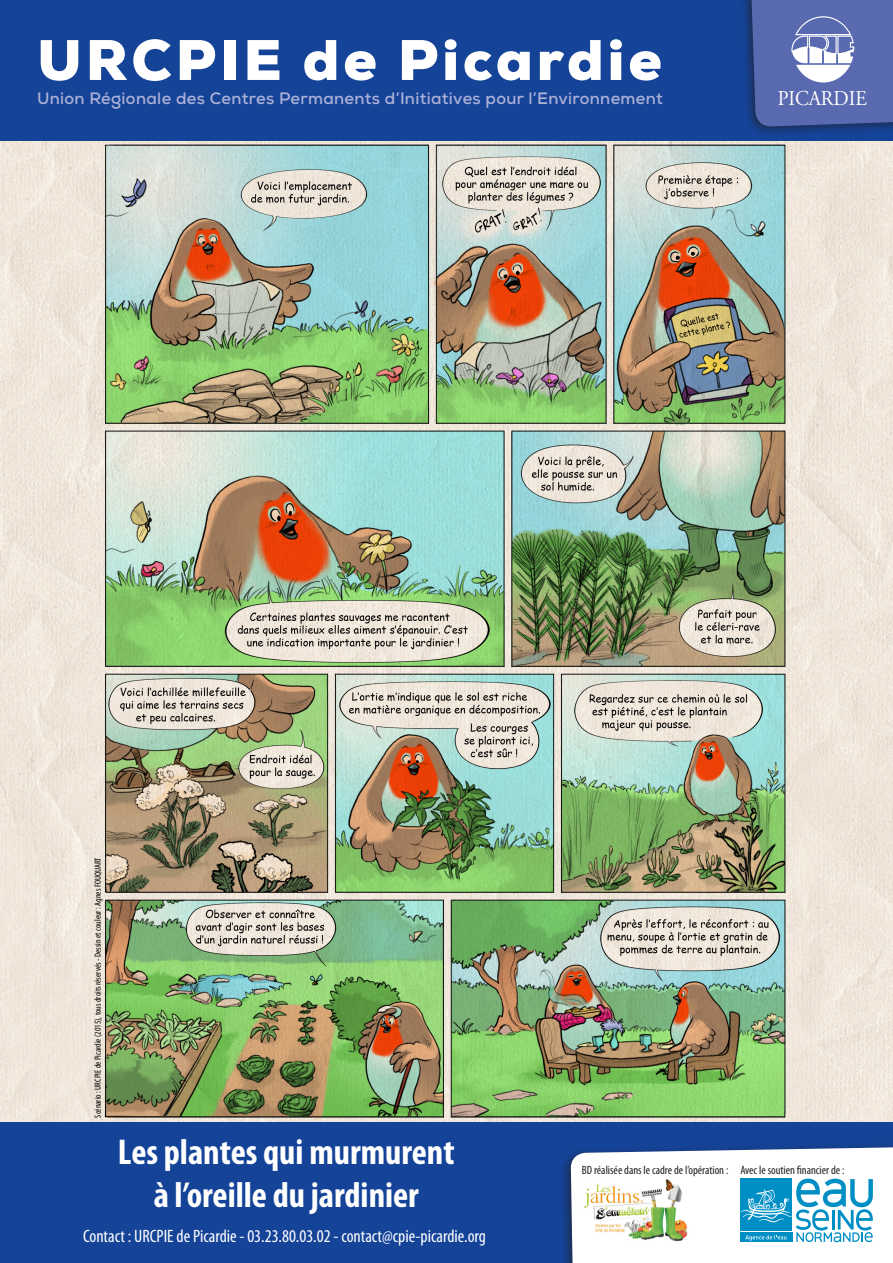
<style>
.page{position:relative;width:893px;height:1263px;background:#fff}
.page>*{position:absolute;margin:0;border:0;box-sizing:border-box;transform-origin:0 0}
.t1{font:900 57px "Nexa";letter-spacing:.07em;color:#fff}
.t2{font:700 condensed 36px/43.2px "Myriad Pro";color:#fff;text-align:center}
.t3{font:21.15px "Adobe Garamond Pro";color:#fff;scale:.93 1}
.t4{font:condensed 18px "Myriad Pro";color:#fff}
.t5{font:700 16.5px "Nexa";letter-spacing:.02em;color:#acb1d7}
.t6{font:condensed 12px "Myriad Pro";color:#231f20}
.t7{font:condensed 9px "Myriad Pro";color:#000}
</style>
<div class="page">
<img style="left:0;top:140px;width:893px;height:983px">
<div style="left:0;top:0;width:893px;height:140px;background:#154398"></div>
<div style="left:739px;top:0;width:154px;height:137px;background:#231f20;opacity:.6"></div>
<svg style="left:750px;top:0;width:143px;height:127px;background:#6675b4"></svg>
<div style="left:0;top:1123px;width:893px;height:140px;background:#154398"></div>
<div style="left:559px;top:1139px;width:334px;height:124px;background:#231f20;opacity:.6"></div>
<svg style="left:571px;top:1144px;width:322px;height:119px;background:#cbe0e7"></svg>
<h1 class="t1" style="left:37px;top:23px;width:626px">URCPIE de Picardie</h1>
<h3 class="t5" style="left:37px;top:88px;width:627px">Union Régionale des Centres Permanents d’Initiatives pour l’Environnement</h3>
<h3 class="t3" style="left:778px;top:85px;width:97px">PICARDIE</h3>
<p class="t7" style="left:92px;top:1118px;width:262px;rotate:-90deg">Scénario : URCPIE de Picardie (2015), tous droits réservés - Dessin et couleur : Agnes FOUQUART</p>
<h2 class="t2" style="left:118px;top:1129px;width:338px">Les plantes qui murmurent à l’oreille du jardinier</h2>
<h3 class="t4" style="left:83px;top:1225px;width:404px">Contact : URCPIE de Picardie - 03.23.80.03.02 - contact@cpie-picardie.org</h3>
<h3 class="t6" style="left:582px;top:1163px;width:264px">BD réalisée dans le cadre de l’opération : Avec le soutien financier de :</h3>
</div>
